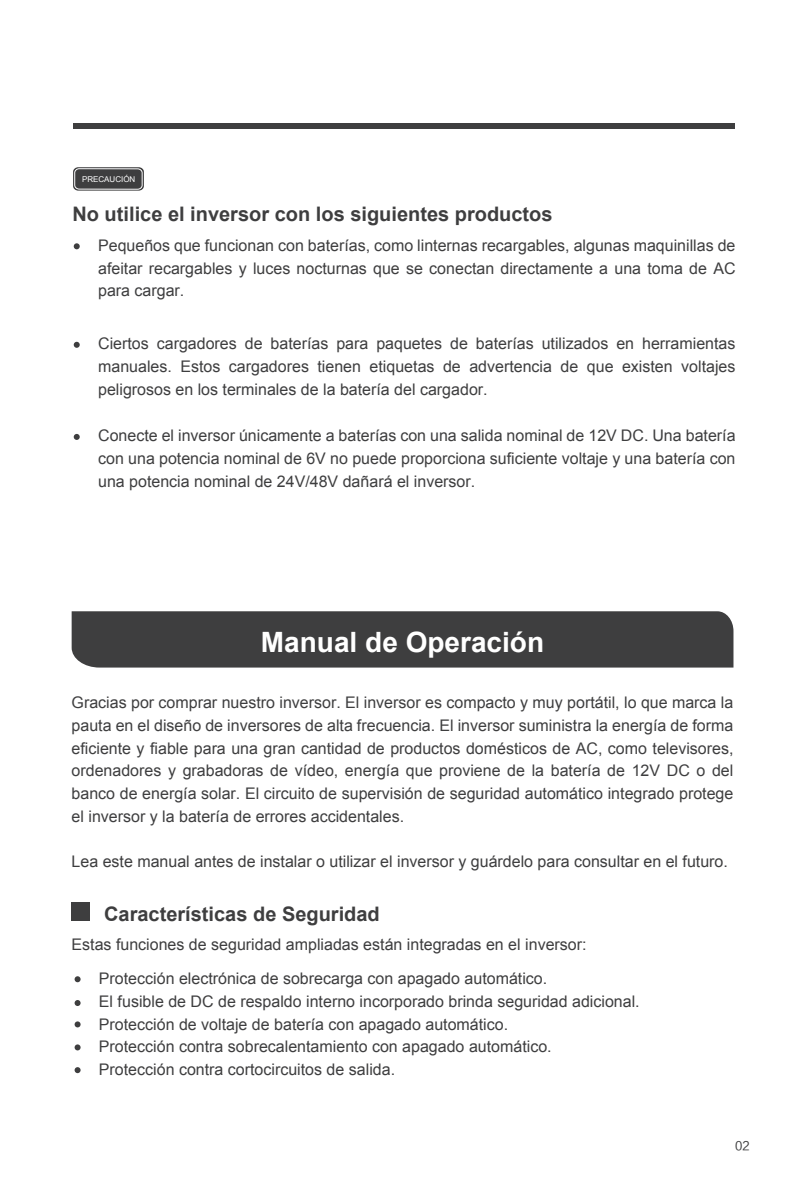
<style>
.page{position:relative;width:808px;height:1191px;background:#fff}
.page>*{position:absolute;margin:0;border:0;box-sizing:border-box;transform-origin:0 0}
.t1{font:700 28px "Arial";color:#fff}
.t2{font:700 20px "Arial";color:#3e3e3f}
.t3{font:16px/22.6px "Arial";color:#3e3e3f;text-align:justify}
.t4{font:12px "FZLTHJW GB1 0";color:#3e3e3f}
.t5{font:8px "Arial";color:#fff}
</style>
<div class="page">
<div style="left:73px;top:167px;width:71px;height:24px;background:#3e3e3f;border-radius:5px"></div>
<div style="left:74px;top:168px;width:68px;height:21px;border:1px solid #fbfbfc;border-radius:4px"></div>
<svg style="left:74px;top:243px;width:6px;height:6px"></svg>
<svg style="left:74px;top:342px;width:6px;height:6px"></svg>
<svg style="left:74px;top:434px;width:6px;height:6px"></svg>
<div style="left:72px;top:611px;width:661px;height:56px;background:#3e3e3f"></div>
<div style="left:72px;top:902px;width:18px;height:18px;background:#3e3e3f"></div>
<svg style="left:75px;top:976px;width:6px;height:6px"></svg>
<svg style="left:75px;top:1000px;width:6px;height:6px"></svg>
<svg style="left:75px;top:1021px;width:6px;height:6px"></svg>
<svg style="left:75px;top:1044px;width:6px;height:6px"></svg>
<svg style="left:75px;top:1067px;width:6px;height:6px"></svg>
<div style="left:73px;top:123px;width:662px;height:6px;background:#3e3e3f"></div>
<p class="t5" style="left:82px;top:174px;width:55px">PRECAUCIÓN</p>
<p class="t2" style="left:72px;top:201px;width:482px">No utilice el inversor con los siguientes productos</p>
<p class="t3" style="left:98px;top:234px;width:639px">Pequeños que funcionan con baterías, como linternas recargables, algunas maquinillas de afeitar recargables y luces nocturnas que se conectan directamente a una toma de AC para cargar.</p>
<p class="t3" style="left:98px;top:332px;width:639px">Ciertos cargadores de baterías para paquetes de baterías utilizados en herramientas manuales. Estos cargadores tienen etiquetas de advertencia de que existen voltajes peligrosos en los terminales de la batería del cargador.</p>
<p class="t3" style="left:98px;top:425px;width:639px">Conecte el inversor únicamente a baterías con una salida nominal de 12V DC. Una batería con una potencia nominal de 6V no puede proporciona suficiente voltaje y una batería con una potencia nominal de 24V/48V dañará el inversor.</p>
<h1 class="t1" style="left:261px;top:623px;width:285px">Manual de Operación</h1>
<p class="t3" style="left:72px;top:691px;width:663px">Gracias por comprar nuestro inversor. El inversor es compacto y muy portátil, lo que marca la pauta en el diseño de inversores de alta frecuencia. El inversor suministra la energía de forma eficiente y fiable para una gran cantidad de productos domésticos de AC, como televisores, ordenadores y grabadoras de vídeo, energía que proviene de la batería de 12V DC o del banco de energía solar. El circuito de supervisión de seguridad automático integrado protege el inversor y la batería de errores accidentales.</p>
<p class="t3" style="left:72px;top:850px;width:658px">Lea este manual antes de instalar o utilizar el inversor y guárdelo para consultar en el futuro.</p>
<p class="t2" style="left:104px;top:900px;width:277px">Características de Seguridad</p>
<p class="t3" style="left:72px;top:933px;width:516px">Estas funciones de seguridad ampliadas están integradas en el inversor:</p>
<p class="t3" style="left:99px;top:967px;width:542px;text-align:left">Protección electrónica de sobrecarga con apagado automático.<br>El fusible de DC de respaldo interno incorporado brinda seguridad adicional.<br>Protección de voltaje de batería con apagado automático.<br>Protección contra sobrecalentamiento con apagado automático.<br>Protección contra cortocircuitos de salida.</p>
<p class="t4" style="left:735px;top:1139px;width:16px">02</p>
</div>
